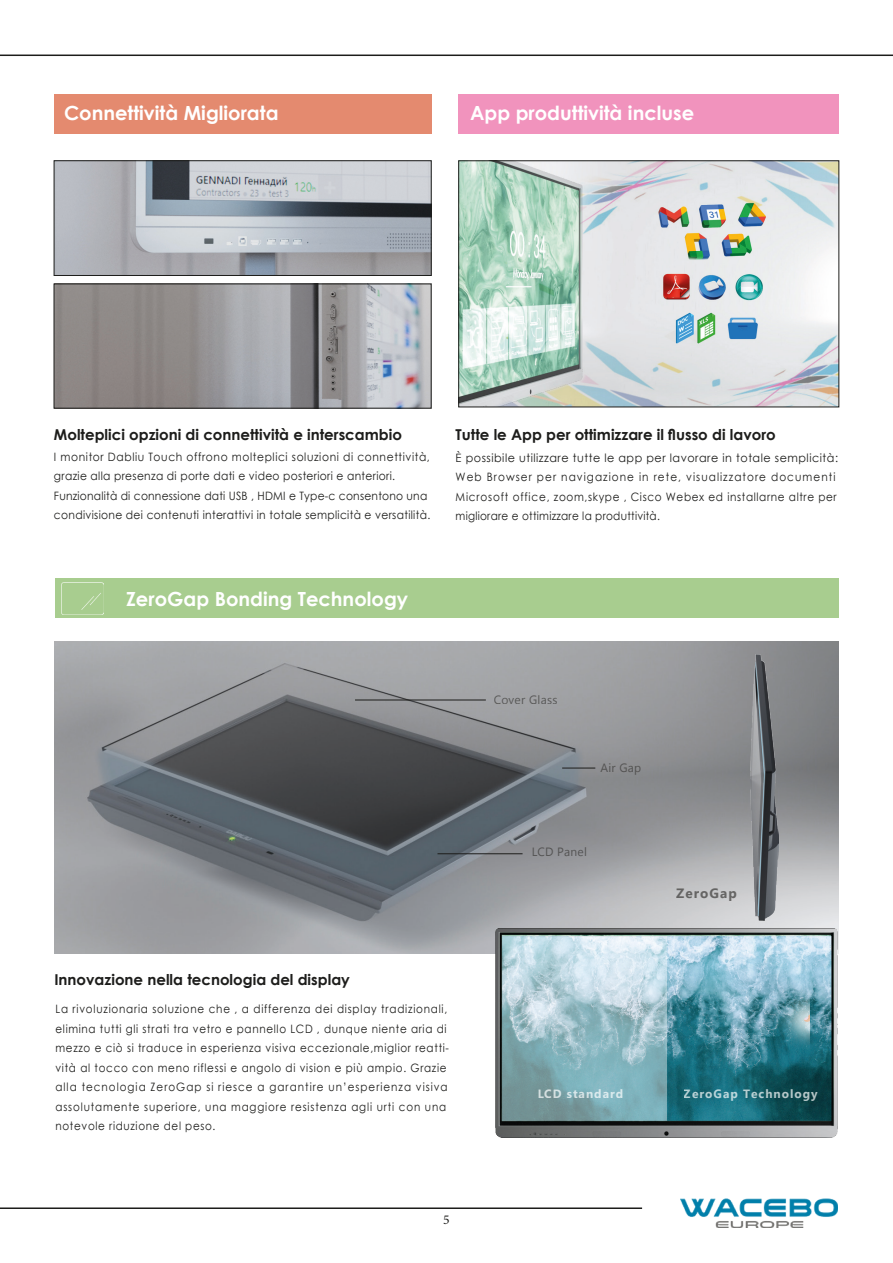
<style>
.page{position:relative;width:893px;height:1263px;background:#fff}
.page>*{position:absolute;margin:0;border:0;box-sizing:border-box;transform-origin:0 0}
.t1{font:700 19.5px "Century Gothic";color:#fff}
.t2{font:700 15px "Century Gothic";color:#1d1d1b}
.t3{font:700 13.5px "Gadugi";letter-spacing:.08em;color:#3a3937}
.t4{font:13.5px "Minion Pro";color:#1d1d1b}
.t5{font:700 12px "Gadugi";letter-spacing:.08em;color:#fff}
.t6{font:12px "Gadugi";letter-spacing:.02em;color:#3a3937}
.t7{font:11.55px/19.5px "Century Gothic";letter-spacing:.065em;color:#1d1d1b;scale:.9 1}
.t8{font:11.55px "Century Gothic";letter-spacing:.03em;color:#1d1d1b;scale:.93 1}
.t9{font:11.55px/19.5px "Century Gothic";letter-spacing:.065em;color:#1d1d1b;scale:.91 1}
.t10{font:11.55px "Century Gothic";letter-spacing:.045em;color:#1d1d1b}
.t11{font:11.55px "Century Gothic";letter-spacing:.065em;color:#1d1d1b;scale:.93 1}
.t12{font:11.55px "Century Gothic";letter-spacing:.02em;color:#1d1d1b;scale:.93 1}
.t13{font:11.55px "Century Gothic";letter-spacing:.1em;color:#1d1d1b;scale:.91 1}
</style>
<div class="page">
<hr style="left:0;top:55px;width:893px;height:1px;background:#1d1d1b">
<hr style="left:0;top:1207px;width:642px;height:2px;background:#1d1d1b">
<img style="left:680px;top:1198px;width:157px;height:29px">
<div style="left:56px;top:578px;width:783px;height:40px;background:#a8cd8f"></div>
<img style="left:61px;top:582px;width:43px;height:32px">
<img style="left:54px;top:641px;width:785px;height:312px">
<hr style="left:355px;top:700px;width:131px;height:1px;background:#1d1d1b">
<hr style="left:437px;top:853px;width:86px;height:1px;background:#1d1d1b">
<hr style="left:562px;top:768px;width:33px;height:1px;background:#1d1d1b">
<img style="left:496px;top:929px;width:341px;height:208px">
<img style="left:772px;top:971px;width:38px;height:91px">
<img style="left:750px;top:655px;width:29px;height:265px">
<div style="left:54px;top:94px;width:377px;height:40px;background:#e48a6f"></div>
<div style="left:458px;top:94px;width:381px;height:40px;background:#f193bd"></div>
<img style="left:56px;top:163px;width:373px;height:111px">
<div style="left:54px;top:161px;width:377px;height:115px;border:1px solid #1d1d1b"></div>
<img style="left:56px;top:286px;width:373px;height:120px">
<img style="left:461px;top:163px;width:376px;height:242px">
<p class="t1" style="left:64px;top:98px;width:216px">Connettività Migliorata</p>
<p class="t1" style="left:470px;top:98px;width:226px">App produttività incluse</p>
<p class="t2" style="left:54px;top:423px;width:349px">Molteplici opzioni di connettività e interscambio</p>
<p class="t11" style="left:54px;top:449px;width:406px">I monitor Dabliu Touch offrono molteplici soluzioni di connettività,</p>
<p class="t8" style="left:54px;top:468px;width:368px">grazie alla presenza di porte dati e video posteriori e anteriori.</p>
<p class="t12" style="left:54px;top:488px;width:403px">Funzionalità di connessione dati USB , HDMI e Type-c consentono una</p>
<p class="t8" style="left:54px;top:507px;width:406px">condivisione dei contenuti interattivi in totale semplicità e versatilità.</p>
<p class="t2" style="left:456px;top:423px;width:322px">Tutte le App per ottimizzare il flusso di lavoro</p>
<p class="t10" style="left:456px;top:450px;width:384px">È possibile utilizzare tutte le app per lavorare in totale semplicità:</p>
<p class="t13" style="left:456px;top:469px;width:419px">Web Browser per navigazione in rete, visualizzatore documenti</p>
<p class="t9" style="left:456px;top:487px;width:420px">Microsoft office, zoom,skype , Cisco Webex ed installarne altre per migliorare e ottimizzare la produttività.</p>
<p class="t1" style="left:126px;top:584px;width:283px">ZeroGap Bonding Technology</p>
<p class="t6" style="left:494px;top:692px;width:65px">Cover Glass</p>
<p class="t6" style="left:600px;top:760px;width:42px">Air Gap</p>
<p class="t6" style="left:531px;top:845px;width:57px">LCD Panel</p>
<p class="t3" style="left:676px;top:885px;width:62px">ZeroGap</p>
<p class="t2" style="left:54px;top:968px;width:297px">Innovazione nella tecnologia del display</p>
<p class="t7" style="left:56px;top:999px;width:439px">La rivoluzionaria soluzione che , a differenza dei display tradizionali, elimina tutti gli strati tra vetro e pannello LCD , dunque niente aria di mezzo e ciò si traduce in esperienza visiva eccezionale,miglior reatti&shy;vità al tocco con meno riflessi e angolo di vision e più ampio. Grazie alla tecnologia ZeroGap si riesce a garantire un’esperienza visiva assolutamente superiore, una maggiore resistenza agli urti con una notevole riduzione del peso.</p>
<p class="t4" style="left:443px;top:1210px;width:8px">5</p>
<p class="t5" style="left:537px;top:1086px;width:88px">LCD standard</p>
<p class="t5" style="left:684px;top:1086px;width:135px">ZeroGap Technology</p>
</div>
